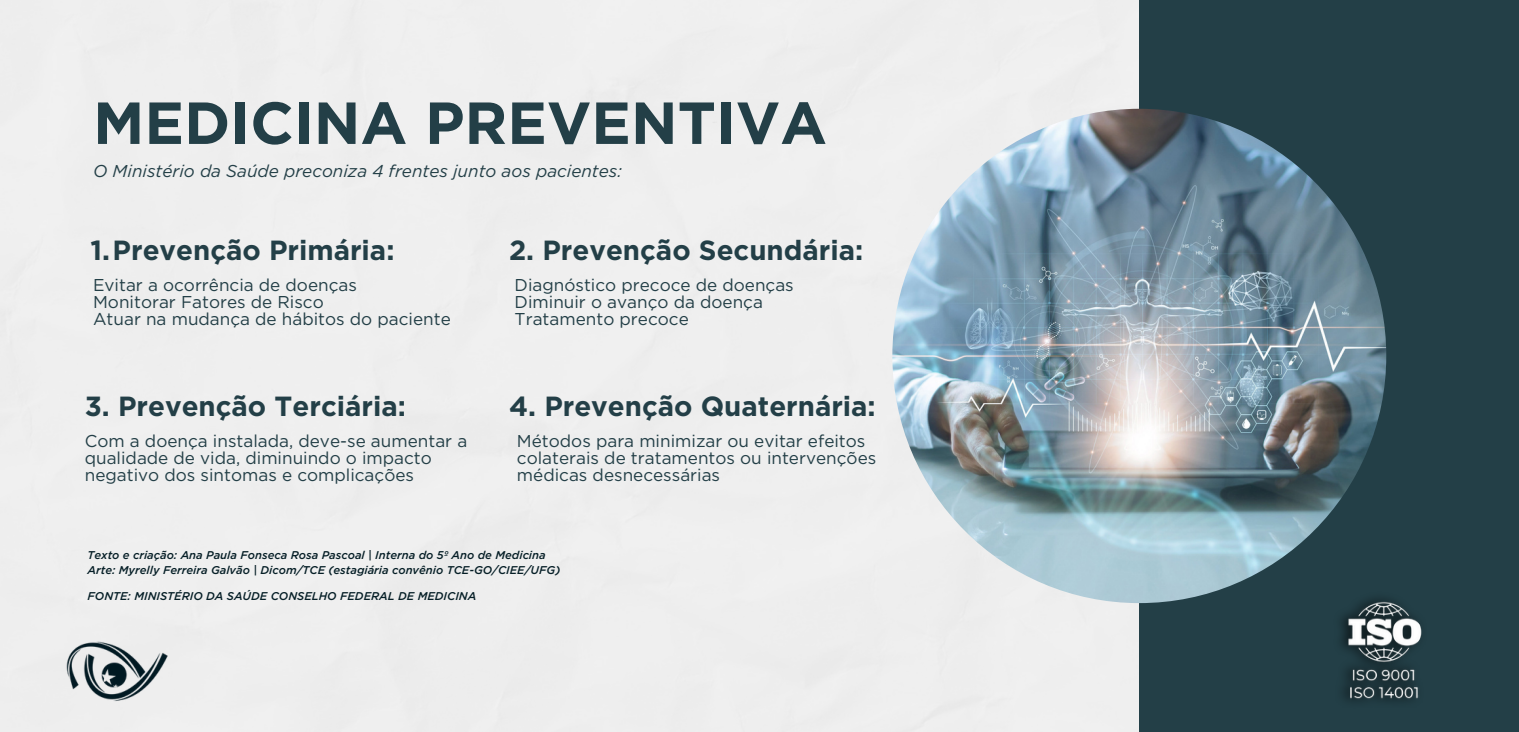
<style>
.page{position:relative;width:1519px;height:732px;background:#fff}
.page>*{position:absolute;margin:0;border:0;box-sizing:border-box;transform-origin:0 0}
.t1{font:700 59.1px "Gotham";color:#233f47}
.t2{font:700 27.6px "Gotham";color:#233f47}
.t3{font:17.1px/17px "Gotham";color:#233f47}
.t4{font:italic 17.1px "Gotham";color:#233f47}
.t5{font:italic 500 11.25px "Gotham";color:#061f27}
</style>
<div class="page">
<img style="left:42px;top:584px;width:139px;height:118px">
<div style="left:1139px;top:0;width:380px;height:731px;background:#233f47"></div>
<img style="left:892px;top:109px;width:494px;height:493px;border-radius:50%">
<img style="left:1274px;top:546px;width:148px;height:155px">
<p class="t1" style="left:93px;top:97px;width:735px">MEDICINA PREVENTIVA</p>
<p class="t4" style="left:93px;top:163px;width:530px">O Ministério da Saúde preconiza 4 frentes junto aos pacientes:</p>
<p class="t2" style="left:90px;top:238px;width:306px">1.Prevenção Primária:</p>
<p class="t2" style="left:509px;top:237px;width:356px">2. Prevenção Secundária:</p>
<p class="t3" style="left:93px;top:277px;width:265px">Evitar a ocorrência de doenças</p>
<p class="t3" style="left:93px;top:294px;width:232px">Monitorar Fatores de Risco</p>
<p class="t3" style="left:93px;top:311px;width:359px">Atuar na mudança de hábitos do paciente</p>
<p class="t3" style="left:515px;top:277px;width:281px">Diagnóstico precoce de doenças</p>
<p class="t3" style="left:515px;top:294px;width:250px">Diminuir o avanço da doença</p>
<p class="t3" style="left:515px;top:311px;width:176px">Tratamento precoce</p>
<p class="t2" style="left:85px;top:393px;width:323px">3. Prevenção Terciária:</p>
<p class="t2" style="left:509px;top:393px;width:368px">4. Prevenção Quaternária:</p>
<p class="t3" style="left:85px;top:433px;width:384px">Com a doença instalada, deve-se aumentar a qualidade de vida, diminuindo o impacto negativo dos sintomas e complicações</p>
<p class="t3" style="left:517px;top:433px;width:361px">Métodos para minimizar ou evitar efeitos colaterais de tratamentos ou intervenções médicas desnecessárias</p>
<p class="t5" style="left:88px;top:549px;width:460px">Texto e criação: Ana Paula Fonseca Rosa Pascoal | Interna do 5º Ano de Medicina</p>
<p class="t5" style="left:88px;top:564px;width:474px">Arte: Myrelly Ferreira Galvão | Dicom/TCE (estagiária convênio TCE-GO/CIEE/UFG)</p>
<p class="t5" style="left:88px;top:590px;width:390px">FONTE: MINISTÉRIO DA SAÚDE CONSELHO FEDERAL DE MEDICINA</p>
</div>
